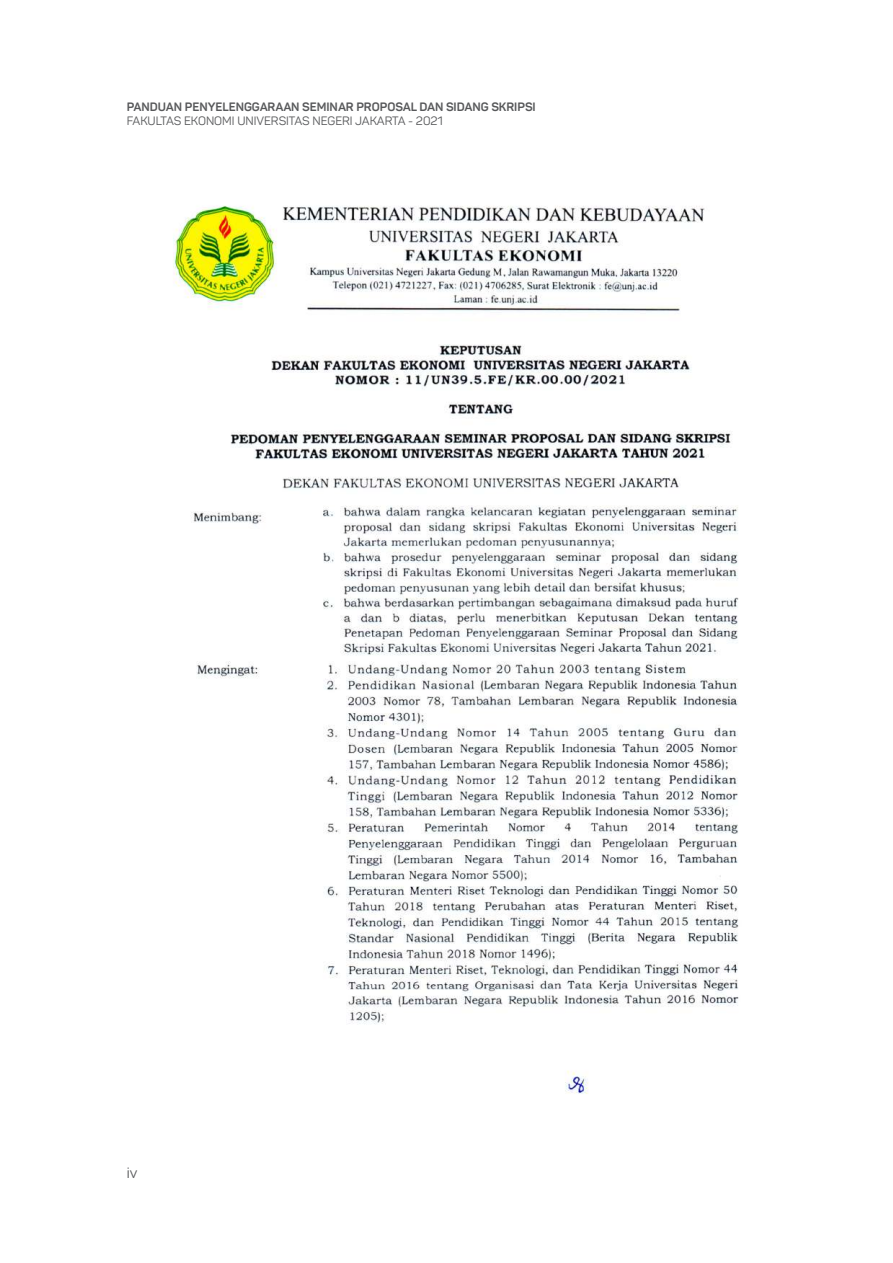
<style>
.page{position:relative;width:893px;height:1263px;background:#fff}
.page>*{position:absolute;margin:0;border:0;box-sizing:border-box;transform-origin:0 0}
.t1{font:15px "Panton";color:#57585a}
.t2{font:700 12px "Panton";color:#57585a}
.t3{font:12px "Panton";color:#57585a}
</style>
<div class="page">
<img style="left:173px;top:205px;width:566px;height:889px">
<p class="t2" style="left:127px;top:99px;width:411px">PANDUAN PENYELENGGARAAN SEMINAR PROPOSAL DAN SIDANG SKRIPSI</p>
<p class="t3" style="left:127px;top:114px;width:318px">FAKULTAS EKONOMI UNIVERSITAS NEGERI JAKARTA - 2021</p>
<p class="t1" style="left:127px;top:1164px;width:12px">iv</p>
</div>
